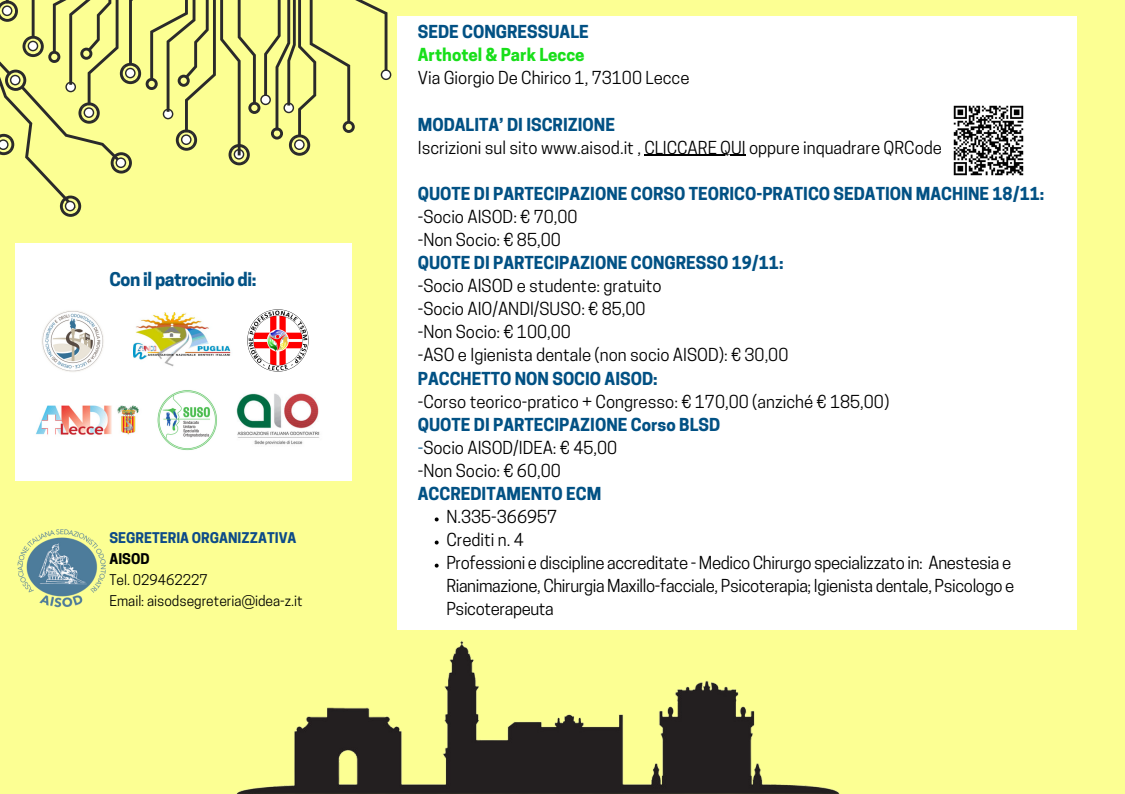
<style>
.page{position:relative;width:1125px;height:794px;background:#fff}
.page>*{position:absolute;margin:0;border:0;box-sizing:border-box;transform-origin:0 0}
.t1{font:700 17.77px "Cooper Hewitt";letter-spacing:-.02em;color:#025184}
.t2{font:16.8px/23.1px "Cooper Hewitt";color:#000}
.t3{font:16.8px/23.1px "Cooper Hewitt";letter-spacing:-.02em;color:#000}
.t4{font:700 16.8px "Cooper Hewitt";color:#025184}
.t5{font:700 16.8px "Cooper Hewitt";color:#18df1a}
.t6{font:13.88px/20.8px "Cooper Hewitt";color:#000}
.t7{font:700 13.88px "Cooper Hewitt";color:#0d4b88}
.t8{font:700 13.88px "Cooper Hewitt";color:#000}
.s1{font-weight:700;color:#025184}
.s2{color:#025184}
</style>
<div class="page">
<div style="left:0;top:0;width:1125px;height:793px;background:#fcff93"></div>
<div style="left:397px;top:16px;width:680px;height:613px;background:#fff"></div>
<svg style="left:0;top:0;width:391px;height:217px"></svg>
<img style="left:237px;top:629px;width:624px;height:164px">
<svg style="left:435px;top:517px;width:4px;height:4px"></svg>
<svg style="left:435px;top:540px;width:4px;height:4px"></svg>
<svg style="left:435px;top:563px;width:4px;height:4px"></svg>
<hr style="left:644px;top:155px;width:102px;height:1px;background:#000">
<img style="left:17px;top:529px;width:89px;height:79px">
<img style="left:953px;top:105px;width:71px;height:71px">
<div style="left:15px;top:243px;width:336px;height:237px;background:#fff"></div>
<img style="left:36px;top:405px;width:103px;height:30px">
<img style="left:42px;top:310px;width:62px;height:62px">
<img style="left:236px;top:393px;width:84px;height:52px">
<img style="left:134px;top:313px;width:97px;height:54px">
<img style="left:157px;top:390px;width:60px;height:61px">
<img style="left:248px;top:309px;width:61px;height:62px">
<p class="t1" style="left:109px;top:272px;width:149px">Con il patrocinio di:</p>
<p class="t7" style="left:109px;top:532px;width:189px">SEGRETERIA ORGANIZZATIVA</p>
<p class="t8" style="left:109px;top:553px;width:42px">AISOD</p>
<p class="t6" style="left:109px;top:570px;width:195px">Tel. 029462227<br>Email: aisodsegreteria@idea-z.it</p>
<p class="t4" style="left:418px;top:26px;width:172px">SEDE CONGRESSUALE</p>
<p class="t5" style="left:418px;top:49px;width:168px">Arthotel &amp; Park Lecce</p>
<p class="t2" style="left:418px;top:69px;width:273px">Via Giorgio De Chirico 1, 73100 Lecce</p>
<p class="t4" style="left:418px;top:118px;width:199px">MODALITA’ DI ISCRIZIONE</p>
<p class="t2" style="left:418px;top:138px;width:526px">Iscrizioni sul sito www.aisod.it , CLICCARE QUI oppure inquadrare QRCode</p>
<p class="t4" style="left:418px;top:187px;width:628px">QUOTE DI PARTECIPAZIONE CORSO TEORICO-PRATICO SEDATION MACHINE 18/11:</p>
<p class="t2" style="left:418px;top:207px;width:161px">-Socio AISOD: € 70,00 -Non Socio: € 85,00</p>
<p class="t4" style="left:418px;top:256px;width:367px">QUOTE DI PARTECIPAZIONE CONGRESSO 19/11:</p>
<p class="t2" style="left:418px;top:276px;width:372px">-Socio AISOD e studente: gratuito<br>-Socio AIO/ANDI/SUSO: € 85,00<br>-Non Socio: € 100,00<br>-ASO e Igienista dentale (non socio AISOD): € 30,00</p>
<p class="t4" style="left:418px;top:372px;width:241px">PACCHETTO NON SOCIO AISOD:</p>
<p class="t2" style="left:418px;top:391px;width:473px">-Corso teorico-pratico + Congresso: € 170,00 (anziché € 185,00)</p>
<p class="t2" style="left:418px;top:415px;width:304px"><span class="s1">QUOTE DI PARTECIPAZIONE Corso BLSD </span><span class="s2">-</span>Socio AISOD/IDEA: € 45,00<br>-Non Socio: € 60,00</p>
<p class="t4" style="left:418px;top:487px;width:185px">ACCREDITAMENTO ECM</p>
<p class="t3" style="left:446px;top:507px;width:569px">N.335-366957<br>Crediti n. 4<br>Professioni e discipline accreditate - Medico Chirurgo specializzato in: Anestesia e Rianimazione, Chirurgia Maxillo-facciale, Psicoterapia; Igienista dentale, Psicologo e Psicoterapeuta</p>
</div>
